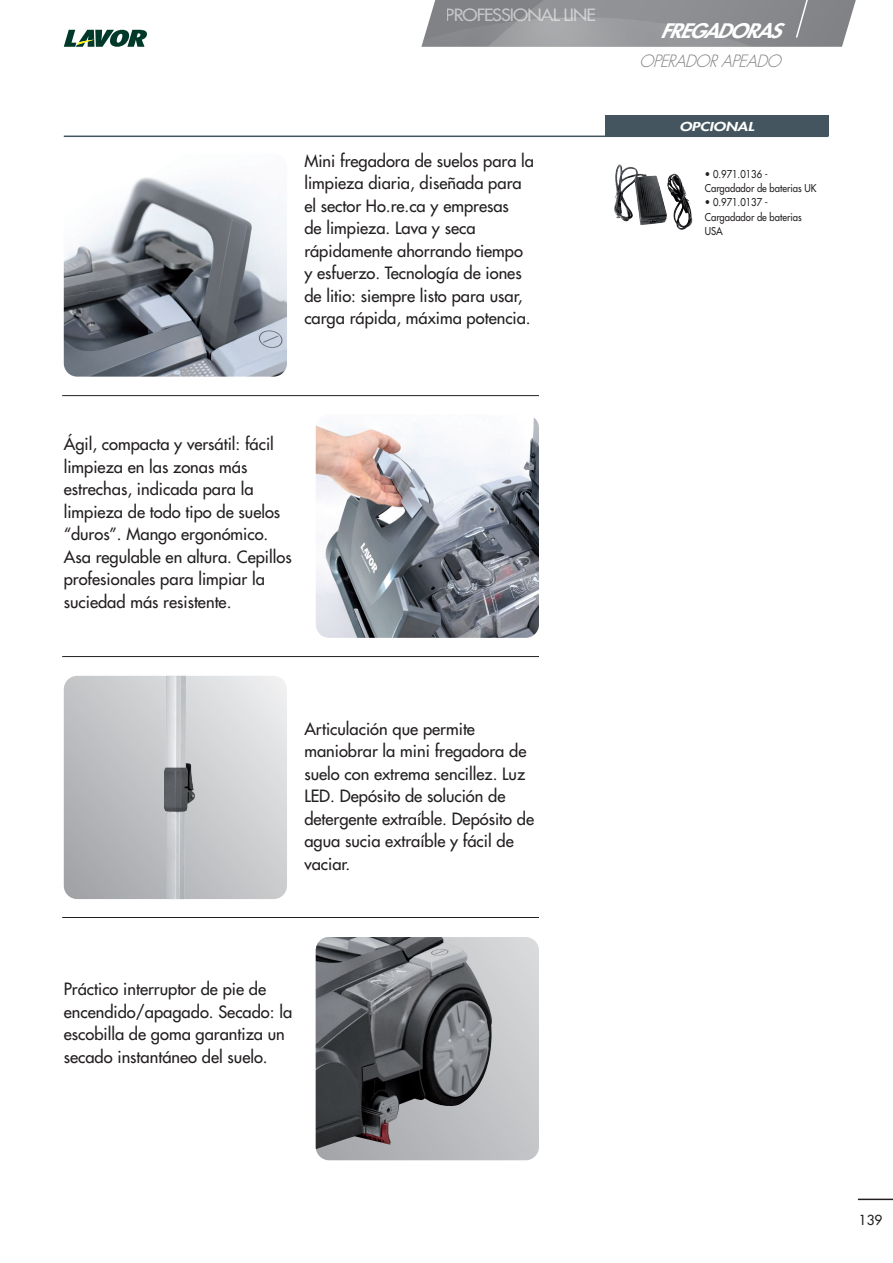
<style>
.page{position:relative;width:893px;height:1263px;background:#fff}
.page>*{position:absolute;margin:0;border:0;box-sizing:border-box;transform-origin:0 0}
.t1{font:italic 800 19.5px "Futura Std";letter-spacing:-.05em;color:#fff;scale:1.1 1}
.t2{font:500 16.5px/22.5px "Futura Std";color:#231f20}
.t3{font:500 16.5px "Futura Std";letter-spacing:-.05em;color:#fff;scale:1.1 1}
.t4{font:italic 300 16.5px "Futura Std";color:#808285}
.t5{font:500 13.5px "Futura Std";color:#231f20}
.t6{font:italic 800 12px "Futura Std";color:#fff;scale:1.3 1}
.t7{font:500 10.5px/14.4px "Futura Std";color:#231f20;scale:.9 1}
</style>
<div class="page">
<svg style="left:421px;top:0;width:435px;height:47px;background:#929396"></svg>
<hr style="left:858px;top:1198px;width:35px;height:2px;background:#231f20">
<svg style="left:64px;top:30px;width:83px;height:17px"></svg>
<hr style="left:64px;top:136px;width:764px;height:1px;background:#45555f">
<div style="left:605px;top:115px;width:223px;height:21px;background:#45555f"></div>
<hr style="left:62px;top:395px;width:477px;height:1px;background:#231f20">
<hr style="left:62px;top:656px;width:477px;height:1px;background:#231f20">
<hr style="left:62px;top:917px;width:477px;height:1px;background:#231f20">
<img style="left:64px;top:177px;width:223px;height:200px">
<img style="left:316px;top:418px;width:223px;height:220px">
<svg style="left:64px;top:676px;width:223px;height:223px;background:#c7c8ca"></svg>
<img style="left:164px;top:676px;width:31px;height:223px">
<svg style="left:316px;top:937px;width:223px;height:223px;background:#c8c9cb"></svg>
<img style="left:316px;top:937px;width:178px;height:212px">
<img style="left:614px;top:165px;width:79px;height:65px">
<p class="t3" style="left:446px;top:4px;width:138px">PROFESSIONAL LINE</p>
<p class="t2" style="left:304px;top:149px;width:231px">Mini fregadora de suelos para la limpieza diaria, diseñada para el sector Ho.re.ca y empresas<br>de limpieza. Lava y seca rápidamente ahorrando tiempo y esfuerzo. Tecnología de iones de litio: siempre listo para usar, carga rápida, máxima potencia.</p>
<p class="t2" style="left:64px;top:433px;width:229px">Ágil, compacta y versátil: fácil limpieza en las zonas más estrechas, indicada para la limpieza de todo tipo de suelos “duros”. Mango ergonómico.<br>Asa regulable en altura. Cepillos profesionales para limpiar la suciedad más resistente.</p>
<p class="t1" style="left:660px;top:18px;width:111px">FREGADORAS</p>
<p class="t4" style="left:639px;top:51px;width:149px">OPERADORAPEADO</p>
<p class="t6" style="left:679px;top:119px;width:59px">OPCIONAL</p>
<p class="t7" style="left:705px;top:167px;width:125px">• 0.971.0136 -<br>Cargadador de baterias UK</p>
<p class="t7" style="left:705px;top:195px;width:109px">• 0.971.0137 -<br>Cargadador de baterias<br>USA</p>
<p class="t2" style="left:304px;top:717px;width:231px">Articulación que permite maniobrar la mini fregadora de suelo con extrema sencillez. Luz<br>LED. Depósito de solución de detergente extraíble. Depósito de agua sucia extraíble y fácil de vaciar.</p>
<p class="t2" style="left:64px;top:978px;width:230px">Práctico interruptor de pie de encendido/apagado. Secado: la escobilla de goma garantiza un secado instantáneo del suelo.</p>
<p class="t5" style="left:859px;top:1212px;width:25px">139</p>
</div>
